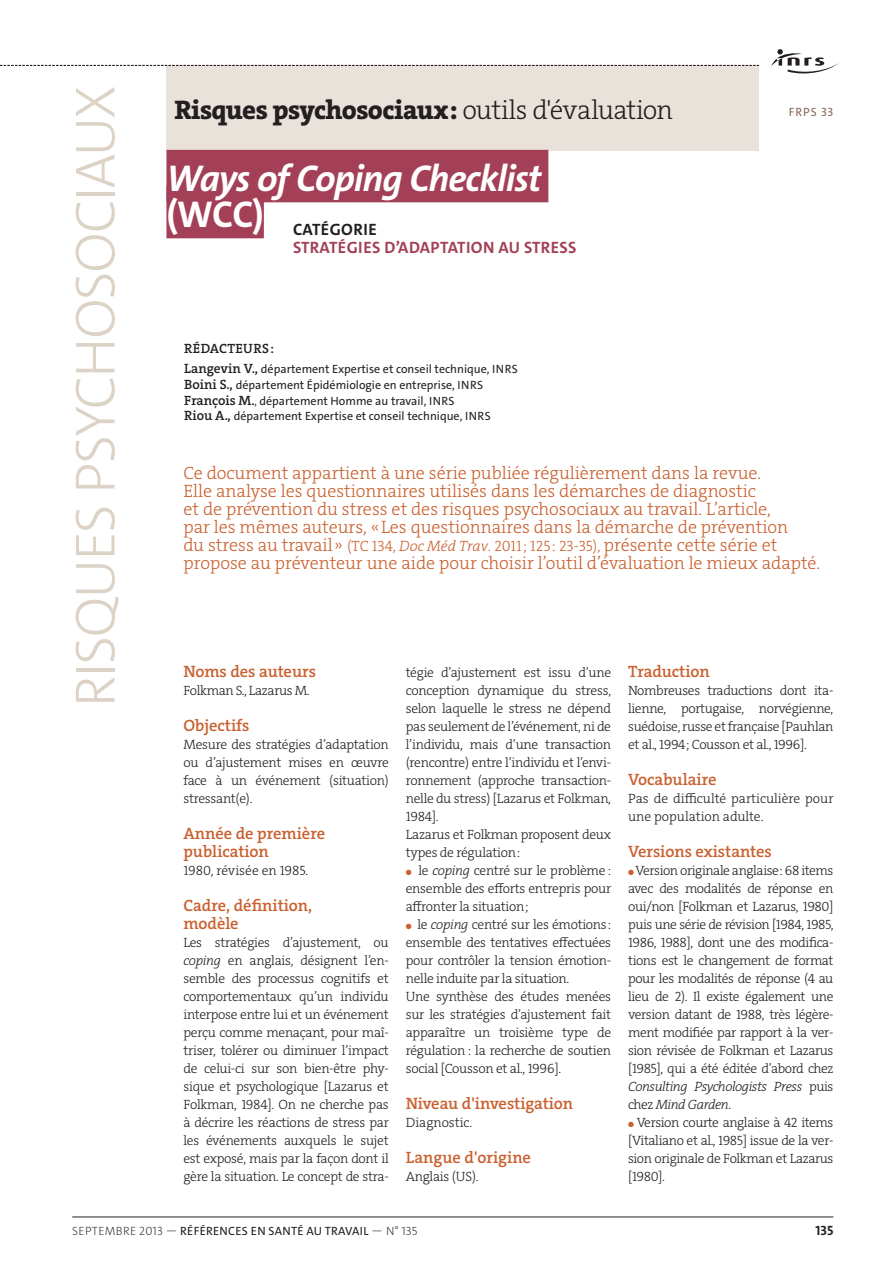
<style>
.page{position:relative;width:893px;height:1263px;background:#fff}
.page>*{position:absolute;margin:0;border:0;box-sizing:border-box;transform-origin:0 0}
.t1{font:300 57px "The Sans";letter-spacing:-.03em;color:#dcd2c6}
.t2{font:italic 700 37.5px "The Sans";letter-spacing:-.03em;color:#fff}
.t3{font:700 37.5px "The Sans";color:#fff}
.t4{font:800 27px "The Serif";letter-spacing:-.02em;color:#231f20}
.t5{font:300 18px/18px "The Serif";color:#c96130}
.t6{font:600 16.5px/18px "The Serif";color:#c96130}
.t7{font:700 16.5px "The Sans";letter-spacing:.025em;color:#a34057}
.t8{font:700 16.5px "The Sans";letter-spacing:.025em;color:#231f20}
.t9{font:300 13.5px/18px "The Serif";letter-spacing:-.02em;color:#231f20;text-align:justify}
.t10{font:300 13.5px/18px "The Serif";color:#231f20}
.t11{font:600 13.5px "The Serif";letter-spacing:.025em;color:#231f20}
.t12{font:700 13.5px "The Sans";color:#231f20}
.t13{font:12px/15.8px "The Sans";color:#231f20}
.t14{font:12px "The Sans";letter-spacing:.025em;color:#231f20}
.t15{font:12px "The Sans";letter-spacing:.085em;color:#88675b}
.s1{font-weight:300}
.s2{font-family:"The Serif";font-weight:600;font-size:13.5px}
.s3{font-size:10.5px}
.s4{font-size:15px}
.s5{font-style:italic;font-size:15px}
.s6{font-style:italic}
.s7{color:#c96130}
.s8{font-weight:200}
</style>
<div class="page">
<hr style="left:72px;top:1216px;width:761px;height:1px;background:#231f20">
<div style="left:166px;top:65px;width:593px;height:86px;background:#e9e2db"></div>
<svg style="left:771px;top:49px;width:68px;height:24px"></svg>
<div style="left:166px;top:150px;width:382px;height:52px;background:#a34057"></div>
<div style="left:166px;top:186px;width:98px;height:52px;background:#a34057"></div>
<svg style="left:0;top:65px;width:759px;height:1px"></svg>
<h1 class="t1" style="left:59px;top:707px;width:623px;rotate:-90deg">RISQUES PSYCHOSOCIAUX</h1>
<h3 class="t4" style="left:174px;top:93px;width:500px">Risques psychosociaux : <span class="s1">outils d'évaluation</span></h3>
<h2 class="t2" style="left:166px;top:154px;width:377px">Ways of Coping Checklist</h2>
<h2 class="t3" style="left:166px;top:190px;width:99px">(WCC)</h2>
<p class="t8" style="left:293px;top:219px;width:85px">CATÉGORIE</p>
<p class="t7" style="left:293px;top:237px;width:285px">STRATÉGIES D’ADAPTATION AU STRESS</p>
<p class="t11" style="left:184px;top:340px;width:91px">RÉDACTEURS :</p>
<p class="t13" style="left:184px;top:361px;width:335px"><span class="s2">Langevin V.,</span> département Expertise et conseil technique, INRS <span class="s2">Boini S.,</span> département Épidémiologie en entreprise, INRS <span class="s2">François M.</span><span class="s3">,</span> département Homme au travail, INRS<br><span class="s2">Riou A.,</span> département Expertise et conseil technique, INRS</p>
<p class="t15" style="left:789px;top:104px;width:46px">FRPS 33</p>
<p class="t5" style="left:183px;top:464px;width:638px">Ce document appartient à une série publiée régulièrement dans la revue.<br>Elle analyse les questionnaires utilisés dans les démarches de diagnostic<br>et de prévention du stress et des risques psychosociaux au travail. L’article,<br>par les mêmes auteurs, « Les questionnaires dans la démarche de prévention<br>du stress au travail » <span class="s4">(TC 134,</span> <span class="s5">Doc Méd Trav</span><span class="s4">. 2011 ; 125 : 23-35),</span> présente cette série et propose au préventeur une aide pour choisir l’outil d’évaluation le mieux adapté.</p>
<p class="t6" style="left:183px;top:663px;width:134px">Noms des auteurs</p>
<p class="t9" style="left:183px;top:682px;width:128px">Folkman S., Lazarus M.</p>
<p class="t6" style="left:183px;top:717px;width:68px">Objectifs</p>
<p class="t9" style="left:183px;top:736px;width:207px">Mesure des stratégies d’adaptation ou d’ajustement mises en œuvre face à un événement (situation) stressant(e).</p>
<p class="t6" style="left:183px;top:825px;width:143px">Année de première publication</p>
<p class="t10" style="left:183px;top:862px;width:126px">1980, révisée en 1985.</p>
<p class="t6" style="left:183px;top:897px;width:130px">Cadre, définition, modèle</p>
<p class="t9" style="left:183px;top:934px;width:207px">Les stratégies d’ajustement, ou <span class="s6">coping</span> en anglais, désignent l’en&shy;semble des processus cognitifs et comportementaux qu’un individu interpose entre lui et un événement perçu comme menaçant, pour maî&shy;triser, tolérer ou diminuer l’impact de celui-ci sur son bien-être phy&shy;sique et psychologique [Lazarus et Folkman, 1984]. On ne cherche pas à décrire les réactions de stress par les événements auxquels le sujet est exposé, mais par la façon dont il gère la situation. Le concept de stra-</p>
<p class="t9" style="left:406px;top:664px;width:207px;text-align:left">tégie d’ajustement est issu d’une conception dynamique du stress, selon laquelle le stress ne dépend pas seulement de l’événement, ni de l’individu, mais d’une transaction (rencontre) entre l’individu et l’envi&shy;ronnement (approche transaction&shy;nelle du stress) [Lazarus et Folkman,<br>1984].<br>Lazarus et Folkman proposent deux types de régulation :</p>
<p class="t9" style="left:406px;top:862px;width:207px"><span class="s7">●</span> le <span class="s6">coping</span> centré sur le problème : ensemble des efforts entrepris pour affronter la situation ;</p>
<p class="t9" style="left:406px;top:916px;width:207px;text-align:left"><span class="s7">●</span> le <span class="s6">coping</span> centré sur les émotions: ensemble des tentatives effectuées pour contrôler la tension émotion&shy;nelle induite par la situation.<br>Une synthèse des études menées sur les stratégies d’ajustement fait apparaître un troisième type de régulation : la recherche de soutien social [Cousson et al., 1996].</p>
<p class="t6" style="left:406px;top:1095px;width:169px">Niveau d'investigation</p>
<p class="t10" style="left:406px;top:1114px;width:68px">Diagnostic.</p>
<p class="t6" style="left:406px;top:1149px;width:127px">Langue d'origine</p>
<p class="t9" style="left:406px;top:1168px;width:74px">Anglais (US).</p>
<p class="t6" style="left:628px;top:663px;width:83px">Traduction</p>
<p class="t9" style="left:628px;top:682px;width:207px">Nombreuses traductions dont ita&shy;lienne, portugaise, norvégienne, suédoise, russe et française [Pauhlan et al., 1994 ; Cousson et al., 1996].</p>
<p class="t6" style="left:628px;top:771px;width:90px">Vocabulaire</p>
<p class="t10" style="left:628px;top:790px;width:207px">Pas de difficulté particulière pour une population adulte.</p>
<p class="t6" style="left:628px;top:843px;width:145px">Versions existantes</p>
<p class="t9" style="left:628px;top:862px;width:207px"><span class="s7">●</span> Version originale anglaise : 68 items avec des modalités de réponse en oui/non [Folkman et Lazarus, 1980] puis une série de révision [1984, 1985, 1986, 1988], dont une des modifica&shy;tions est le changement de format pour les modalités de réponse (4 au lieu de 2). Il existe également une version datant de 1988, très légère&shy;ment modifiée par rapport à la ver&shy;sion révisée de Folkman et Lazarus [1985], qui a été éditée d’abord chez <span class="s6">Consulting Psychologists Press</span> puis chez <span class="s6">Mind Garden</span>.</p>
<p class="t9" style="left:628px;top:1114px;width:207px"><span class="s7">●</span> Version courte anglaise à 42 items [Vitaliano et al., 1985] issue de la ver&shy;sion originale de Folkman et Lazarus [1980].</p>
<p class="t14" style="left:72px;top:1223px;width:347px"><span class="s8">SEPTEMBRE 2013 —</span> RÉFÉRENCES EN SANTÉ AU TRAVAIL <span class="s8">— N° 135</span></p>
<p class="t12" style="left:816px;top:1222px;width:19px">135</p>
</div>
